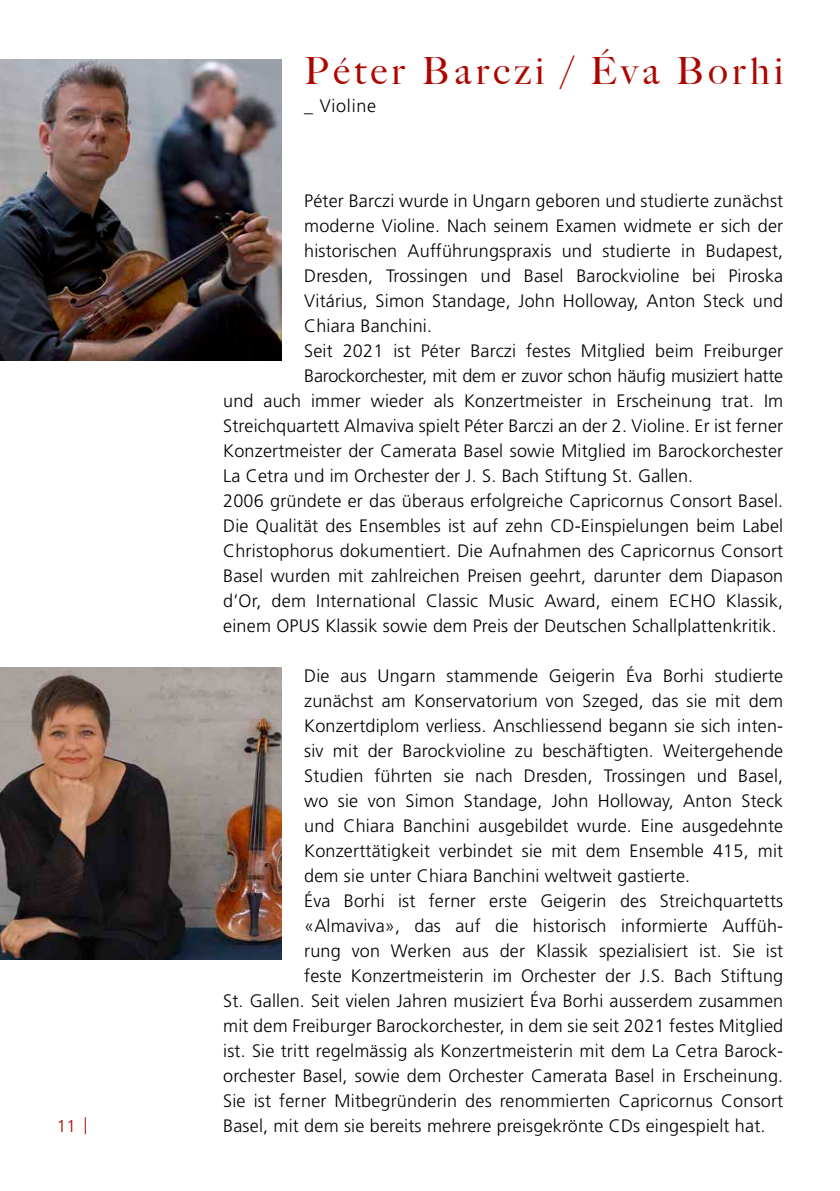
<style>
.page{position:relative;width:840px;height:1191px;background:#fff}
.page>*{position:absolute;margin:0;border:0;box-sizing:border-box;transform-origin:0 0}
.t1{font:500 37.4px "Big Caslon";letter-spacing:.12em;color:#ad0600}
.t2{font:300 18px "Frutiger LT Std";letter-spacing:.01em;color:#000}
.t3{font:300 18px "Frutiger LT Std";letter-spacing:-.01em;color:#000}
.t4{font:300 18px "Frutiger LT Std";letter-spacing:.04em;color:#000}
.t5{font:300 17px "Frutiger LT Std";color:#ad0600}
</style>
<div class="page">
<svg style="left:85px;top:1117px;width:1px;height:17px"></svg>
<img style="left:0;top:668px;width:281px;height:292px">
<img style="left:0;top:60px;width:281px;height:300px">
<p class="t5" style="left:57px;top:1116px;width:21px">11</p>
<h1 class="t1" style="left:304px;top:40px;width:481px">Péter Barczi / Éva Borhi</h1>
<p class="t4" style="left:304px;top:96px;width:73px">_ Violine</p>
<p class="t2" style="left:304px;top:190px;width:480px">Péter Barczi wurde in Ungarn geboren und studierte zunächst</p>
<p class="t2" style="left:304px;top:215px;width:480px">moderne Violine. Nach seinem Examen widmete er sich der</p>
<p class="t2" style="left:304px;top:240px;width:480px">historischen Aufführungspraxis und studierte in Budapest,</p>
<p class="t2" style="left:304px;top:265px;width:480px">Dresden, Trossingen und Basel Barockvioline bei Piroska</p>
<p class="t2" style="left:304px;top:290px;width:480px">Vitárius, Simon Standage, John Holloway, Anton Steck und</p>
<p class="t2" style="left:304px;top:315px;width:129px">Chiara Banchini.</p>
<p class="t2" style="left:304px;top:340px;width:480px">Seit 2021 ist Péter Barczi festes Mitglied beim Freiburger</p>
<p class="t3" style="left:304px;top:365px;width:480px">Barockorchester, mit dem er zuvor schon häufig musiziert hatte</p>
<p class="t2" style="left:223px;top:390px;width:561px">und auch immer wieder als Konzertmeister in Erscheinung trat. Im</p>
<p class="t2" style="left:223px;top:415px;width:561px">Streichquartett Almaviva spielt Péter Barczi an der 2. Violine. Er ist ferner</p>
<p class="t2" style="left:223px;top:440px;width:561px">Konzertmeister der Camerata Basel sowie Mitglied im Barockorchester</p>
<p class="t2" style="left:223px;top:465px;width:471px">La Cetra und im Orchester der J. S. Bach Stiftung St. Gallen.</p>
<p class="t2" style="left:223px;top:490px;width:561px">2006 gründete er das überaus erfolgreiche Capricornus Consort Basel.</p>
<p class="t2" style="left:223px;top:515px;width:561px">Die Qualität des Ensembles ist auf zehn CD-Einspielungen beim Label</p>
<p class="t2" style="left:223px;top:540px;width:561px">Christophorus dokumentiert. Die Aufnahmen des Capricornus Consort</p>
<p class="t2" style="left:223px;top:565px;width:561px">Basel wurden mit zahlreichen Preisen geehrt, darunter dem Diapason</p>
<p class="t2" style="left:223px;top:590px;width:561px">d’Or, dem International Classic Music Award, einem ECHO Klassik,</p>
<p class="t2" style="left:223px;top:615px;width:554px">einem OPUS Klassik sowie dem Preis der Deutschen Schallplattenkritik.</p>
<p class="t2" style="left:304px;top:665px;width:480px">Die aus Ungarn stammende Geigerin Éva Borhi studierte</p>
<p class="t2" style="left:304px;top:690px;width:480px">zunächst am Konservatorium von Szeged, das sie mit dem</p>
<p class="t2" style="left:304px;top:715px;width:480px">Konzertdiplom verliess. Anschliessend begann sie sich inten-</p>
<p class="t2" style="left:304px;top:740px;width:480px">siv mit der Barockvioline zu beschäftigten. Weitergehende</p>
<p class="t2" style="left:304px;top:765px;width:480px">Studien führten sie nach Dresden, Trossingen und Basel,</p>
<p class="t2" style="left:304px;top:790px;width:480px">wo sie von Simon Standage, John Holloway, Anton Steck</p>
<p class="t2" style="left:304px;top:815px;width:480px">und Chiara Banchini ausgebildet wurde. Eine ausgedehnte</p>
<p class="t2" style="left:304px;top:840px;width:480px">Konzerttätigkeit verbindet sie mit dem Ensemble 415, mit</p>
<p class="t2" style="left:304px;top:865px;width:387px">dem sie unter Chiara Banchini weltweit gastierte.</p>
<p class="t2" style="left:304px;top:890px;width:480px">Éva Borhi ist ferner erste Geigerin des Streichquartetts</p>
<p class="t2" style="left:304px;top:915px;width:480px">«Almaviva», das auf die historisch informierte Auffüh-</p>
<p class="t2" style="left:304px;top:940px;width:480px">rung von Werken aus der Klassik spezialisiert ist. Sie ist</p>
<p class="t2" style="left:304px;top:965px;width:480px">feste Konzertmeisterin im Orchester der J.S. Bach Stiftung</p>
<p class="t2" style="left:223px;top:990px;width:561px">St. Gallen. Seit vielen Jahren musiziert Éva Borhi ausserdem zusammen</p>
<p class="t2" style="left:223px;top:1015px;width:561px">mit dem Freiburger Barockorchester, in dem sie seit 2021 festes Mitglied</p>
<p class="t2" style="left:223px;top:1040px;width:559px">ist. Sie tritt regelmässig als Konzertmeisterin mit dem La Cetra Barock-</p>
<p class="t2" style="left:223px;top:1065px;width:561px">orchester Basel, sowie dem Orchester Camerata Basel in Erscheinung.</p>
<p class="t2" style="left:223px;top:1090px;width:561px">Sie ist ferner Mitbegründerin des renommierten Capricornus Consort</p>
<p class="t2" style="left:223px;top:1115px;width:543px">Basel, mit dem sie bereits mehrere preisgekrönte CDs eingespielt hat.</p>
</div>
